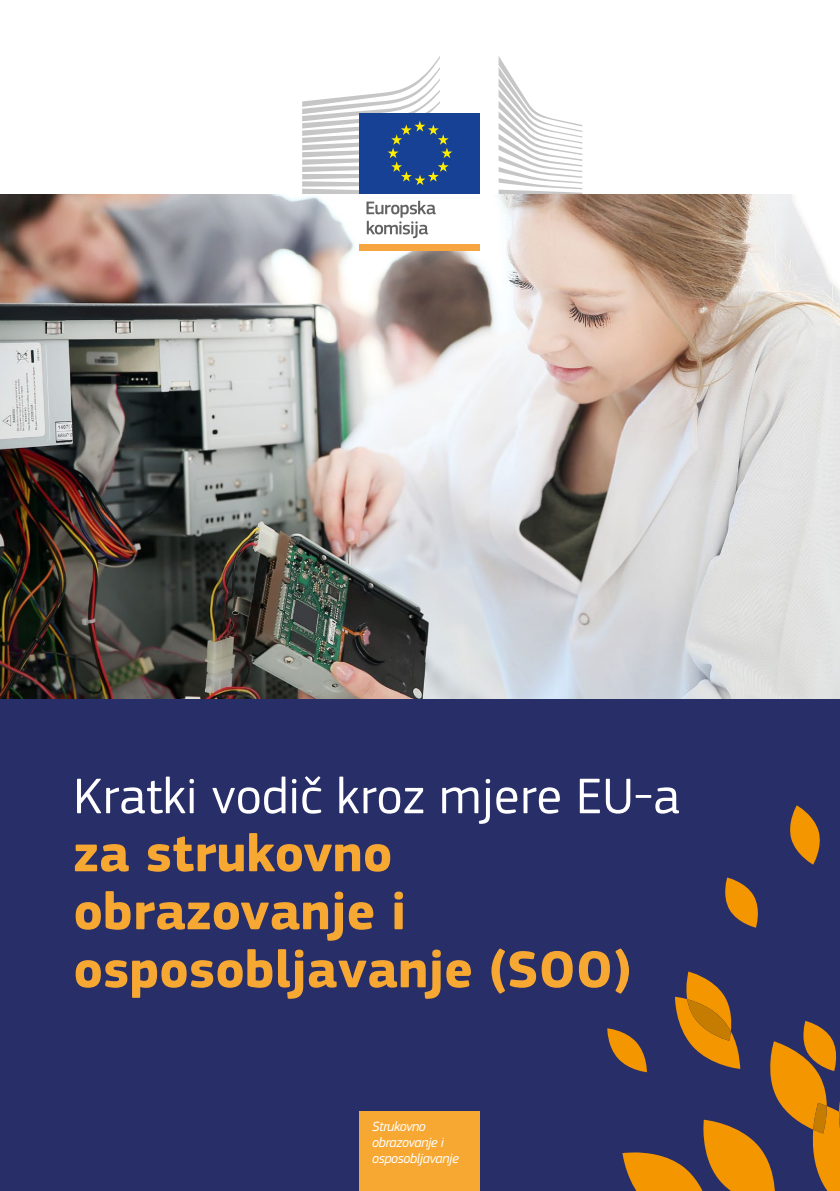
<style>
.page{position:relative;width:840px;height:1191px;background:#fff}
.page>*{position:absolute;margin:0;border:0;box-sizing:border-box;transform-origin:0 0}
.Main_title{font:700 54px/58px "EC Square Sans Pro";color:#f7a833}
.Main_title-2{font:52px "EC Square Sans Pro";color:#fff}
.t1{font:italic 14px/16px "EC Square Sans Pro";letter-spacing:-.03em;color:#fff}
</style>
<div class="page">
<div style="left:0;top:699px;width:839px;height:492px;background:#282e67"></div>
<img style="left:0;top:194px;width:839px;height:505px">
<div style="left:359px;top:1111px;width:121px;height:80px;background:#f7a833"></div>
<svg style="left:725px;top:877px;width:33px;height:50px"></svg>
<svg style="left:790px;top:805px;width:30px;height:59px"></svg>
<svg style="left:607px;top:971px;width:232px;height:220px"></svg>
<div style="left:359px;top:194px;width:121px;height:50px;background:#fff"></div>
<div style="left:359px;top:244px;width:121px;height:6px;background:#f7a541"></div>
<svg style="left:498px;top:56px;width:84px;height:138px"></svg>
<div style="left:359px;top:113px;width:121px;height:81px;background:#164194"></div>
<svg style="left:302px;top:56px;width:150px;height:138px"></svg>
<svg style="left:366px;top:201px;width:69px;height:37px"></svg>
<h1 class="Main_title-2" style="left:73px;top:765px;width:607px">Kratki vodič kroz mjere EU-a</h1>
<h1 class="Main_title" style="left:73px;top:826px;width:559px">za strukovno obrazovanje i osposobljavanje (SOO)</h1>
<p class="t1" style="left:372px;top:1118px;width:88px">Strukovno obrazovanje i osposobljavanje</p>
</div>
